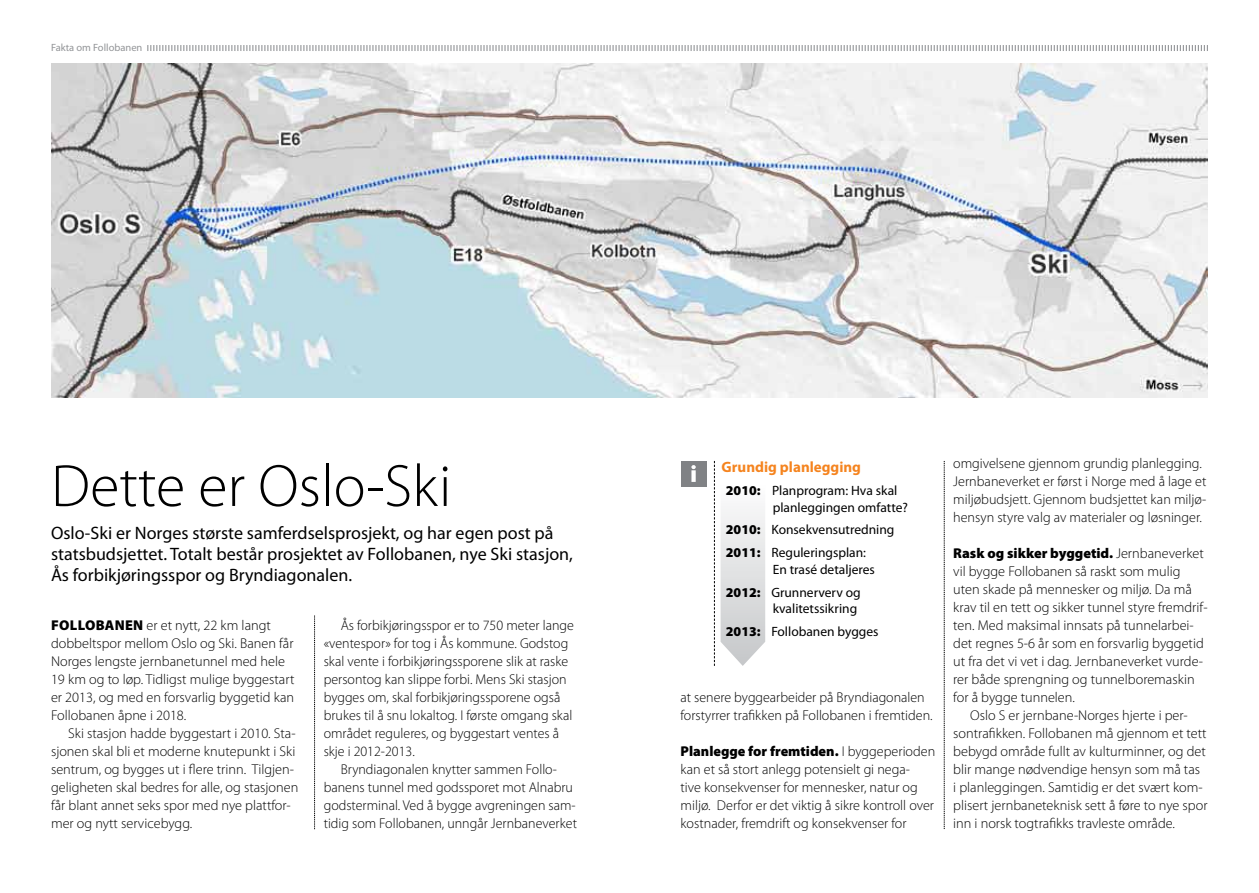
<style>
.page{position:relative;width:1259px;height:893px;background:#fff}
.page>*{position:absolute;margin:0;border:0;box-sizing:border-box;transform-origin:0 0}
.t1{font:300 60px "Myriad Pro";color:#000}
.t2{font:18px/21px "Myriad Pro";color:#000}
.t3{font:700 15px "Myriad Pro";color:#f5841f}
.t4{font:300 14.25px/18px "Myriad Pro";color:#000}
.t5{font:13.5px/23px "Myriad Pro";color:#000}
.t6{font:10.5px "Myriad Pro";color:#939598}
.s1{font-weight:900}
</style>
<div class="page">
<img style="left:51px;top:63px;width:1157px;height:334px">
<svg style="left:714px;top:461px;width:51px;height:205px"></svg>
<div style="left:681px;top:461px;width:25px;height:25px;background:#808285"></div>
<svg style="left:691px;top:470px;width:4px;height:12px"></svg>
<svg style="left:691px;top:465px;width:5px;height:4px"></svg>
<svg style="left:147px;top:45px;width:1061px;height:6px"></svg>
<svg style="left:944px;top:461px;width:1px;height:368px"></svg>
<svg style="left:314px;top:615px;width:1px;height:214px"></svg>
<p class="t6" style="left:51px;top:41px;width:93px">Fakta om Follobanen</p>
<h1 class="t1" style="left:51px;top:450px;width:402px">Dette er Oslo-Ski</h1>
<p class="t2" style="left:51px;top:522px;width:523px">Oslo-Ski er Norges største samferdselsprosjekt, og har egen post på statsbudsjettet. Totalt består prosjektet av Follobanen, nye Ski stasjon,<br>Ås forbikjøringsspor og Bryndiagonalen.</p>
<p class="t4" style="left:51px;top:616px;width:245px"><span class="s1">Follobanen</span> er et nytt, 22 km langt dobbeltspor mellom Oslo og Ski. Banen får Norges lengste jernbanetunnel med hele 19 km og to løp. Tidligst mulige byggestart er 2013, og med en forsvarlig byggetid kan Follobanen åpne i 2018.</p>
<p class="t4" style="left:51px;top:724px;width:249px;text-indent:17px">Ski stasjon hadde byggestart i 2010. Sta&shy;sjonen skal bli et moderne knutepunkt i Ski sentrum, og bygges ut i flere trinn. Tilgjen&shy;geligheten skal bedres for alle, og stasjonen får blant annet seks spor med nye plattfor&shy;mer og nytt servicebygg.</p>
<p class="t4" style="left:324px;top:616px;width:252px;text-indent:17px">Ås forbikjøringsspor er to 750 meter lange «ventespor» for tog i Ås kommune. Godstog skal vente i forbikjøringssporene slik at raske persontog kan slippe forbi. Mens Ski stasjon bygges om, skal forbikjøringssporene også brukes til å snu lokaltog. I første omgang skal området reguleres, og byggestart ventes å skje i 2012-2013.</p>
<p class="t4" style="left:324px;top:760px;width:255px;text-align:center">Bryndiagonalen knytter sammen Follo&shy;banens tunnel med godssporet mot Alnabru godsterminal. Ved å bygge avgreningen sam&shy;tidig som Follobanen, unngår Jernbaneverket</p>
<p class="t3" style="left:721px;top:457px;width:141px">Grundig planlegging</p>
<p class="t5" style="left:772px;top:482px;width:137px;line-height:16.5px;text-indent:-47px"><span class="s1">2010:</span> Planprogram: Hva skal planleggingen omfatte?</p>
<p class="t5" style="left:726px;top:518px;width:170px"><span class="s1">2010:</span> Konsekvensutredning<br><span class="s1">2011:</span> Reguleringsplan:</p>
<p class="t5" style="left:726px;top:558px;width:151px;text-indent:47px">En trasé detaljeres<br><span class="s1">2012:</span> Grunnerverv og</p>
<p class="t5" style="left:726px;top:597px;width:154px;text-indent:47px">kvalitetssikring<br><span class="s1">2013:</span> Follobanen bygges</p>
<p class="t4" style="left:680px;top:688px;width:254px">at senere byggearbeider på Bryndiagonalen forstyrrer trafikken på Follobanen i fremtiden.</p>
<p class="t4" style="left:680px;top:742px;width:256px"><span class="s1">Planlegge for fremtiden.</span> I byggeperioden kan et så stort anlegg potensielt gi nega-<br>tive konsekvenser for mennesker, natur og miljø. Derfor er det viktig å sikre kontroll over kostnader, fremdrift og konsekvenser for</p>
<p class="t4" style="left:953px;top:454px;width:255px">omgivelsene gjennom grundig planlegging.<br>Jernbaneverket er først i Norge med å lage et miljøbudsjett. Gjennom budsjettet kan miljø&shy;hensyn styre valg av materialer og løsninger.</p>
<p class="t4" style="left:953px;top:544px;width:256px"><span class="s1">Rask og sikker byggetid.</span> Jernbaneverket vil bygge Follobanen så raskt som mulig uten skade på mennesker og miljø. Da må krav til en tett og sikker tunnel styre fremdrif&shy;ten. Med maksimal innsats på tunnelarbei&shy;det regnes 5-6 år som en forsvarlig byggetid ut fra det vi vet i dag. Jernbaneverket vurde&shy;rer både sprengning og tunnelboremaskin for å bygge tunnelen.</p>
<p class="t4" style="left:953px;top:706px;width:256px;text-indent:17px">Oslo S er jernbane-Norges hjerte i per&shy;sontrafikken. Follobanen må gjennom et tett bebygd område fullt av kulturminner, og det blir mange nødvendige hensyn som må tas<br>i planleggingen. Samtidig er det svært kom&shy;plisert jernbaneteknisk sett å føre to nye spor inn i norsk togtrafikks travleste område.</p>
</div>
